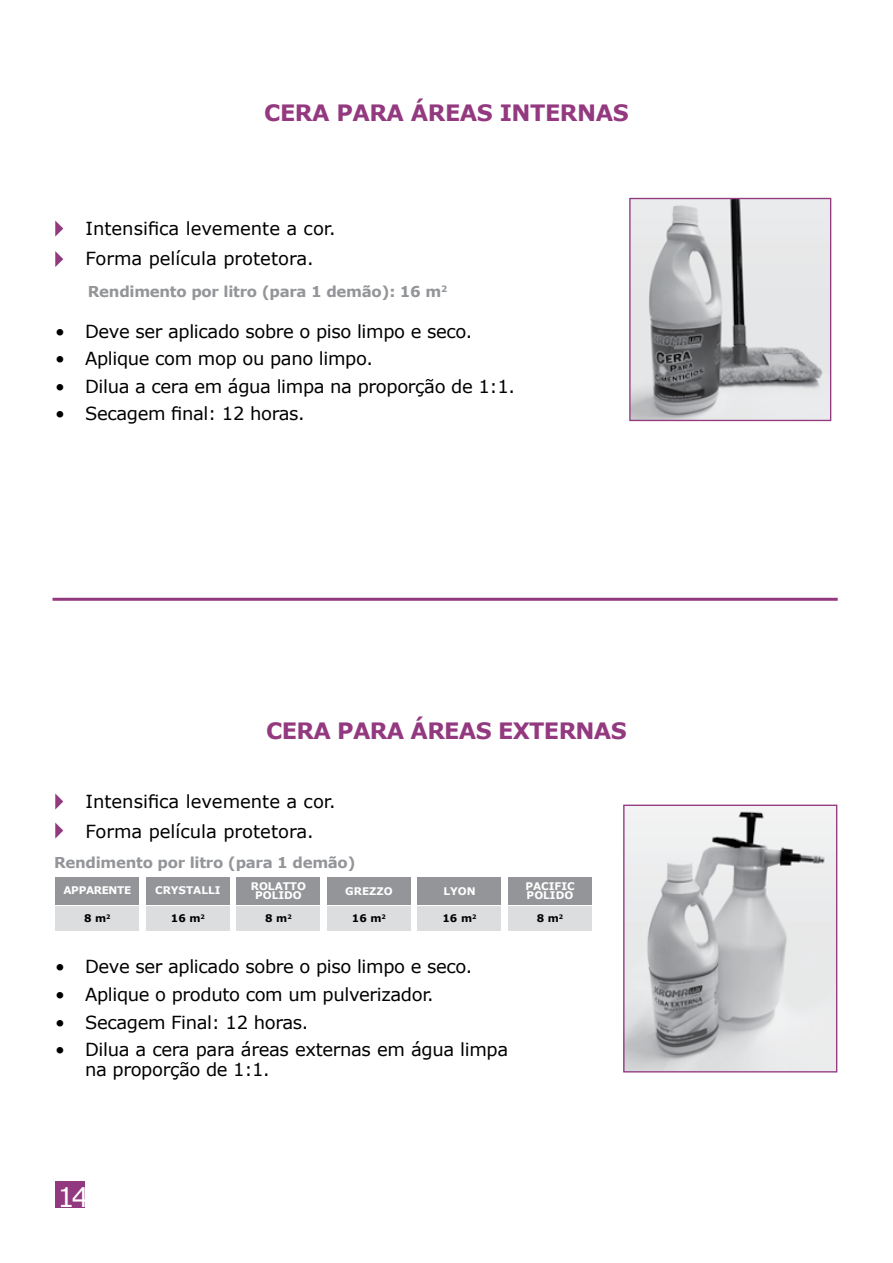
<style>
.page{position:relative;width:893px;height:1263px;background:#fff}
.page>*{position:absolute;margin:0;border:0;box-sizing:border-box;transform-origin:0 0}
.t1{font:27px "Verdana";color:#fff}
.t2{font:700 22.5px "Verdana";letter-spacing:-.025em;color:#93397f}
.t3{font:18px/19.5px "Verdana";letter-spacing:-.02em;color:#000}
.t4{font:18px/29.7px "Verdana";color:#000}
.t5{font:700 15px "Verdana";letter-spacing:-.02em;color:#939598}
.t6{font:700 10.5px/9px "Verdana";color:#fff}
.t7{font:700 10.5px "Verdana";color:#000}
.t8{font:700 10.5px "Verdana";letter-spacing:-.03em;color:#fff}
</style>
<div class="page">
<div style="left:55px;top:1181px;width:30px;height:27px;background:#93397f"></div>
<hr style="left:53px;top:598px;width:785px;height:3px;background:#93397f">
<svg style="left:55px;top:221px;width:8px;height:16px"></svg>
<svg style="left:55px;top:251px;width:8px;height:16px"></svg>
<svg style="left:55px;top:793px;width:8px;height:16px"></svg>
<svg style="left:55px;top:822px;width:8px;height:16px"></svg>
<div style="left:146px;top:877px;width:84px;height:27px;background:#939598"></div>
<div style="left:146px;top:906px;width:84px;height:24px;background:#dcddde"></div>
<div style="left:56px;top:877px;width:83px;height:27px;background:#939598"></div>
<div style="left:56px;top:906px;width:83px;height:24px;background:#dcddde"></div>
<div style="left:327px;top:877px;width:84px;height:27px;background:#939598"></div>
<div style="left:327px;top:906px;width:84px;height:24px;background:#dcddde"></div>
<div style="left:418px;top:877px;width:83px;height:27px;background:#939598"></div>
<div style="left:418px;top:906px;width:83px;height:24px;background:#dcddde"></div>
<div style="left:508px;top:877px;width:84px;height:27px;background:#939598"></div>
<div style="left:508px;top:906px;width:84px;height:24px;background:#dcddde"></div>
<div style="left:237px;top:877px;width:83px;height:27px;background:#939598"></div>
<div style="left:237px;top:906px;width:83px;height:24px;background:#dcddde"></div>
<img style="left:625px;top:807px;width:210px;height:263px">
<div style="left:623px;top:805px;width:214px;height:267px;border:1px solid #93397f"></div>
<img style="left:631px;top:200px;width:198px;height:219px">
<div style="left:629px;top:198px;width:202px;height:223px;border:1px solid #93397f"></div>
<p class="t2" style="left:264px;top:97px;width:366px">CERA PARA áREAS INTERNAS</p>
<p class="t4" style="left:86px;top:213px;width:252px">Intensifica levemente a cor.<br>Forma película protetora.</p>
<p class="t5" style="left:88px;top:281px;width:361px">Rendimento por litro (para 1 demão): 16 m<sup>2</sup></p>
<p class="t3" style="left:55px;top:321px;width:419px">• Deve ser aplicado sobre o piso limpo e seco.</p>
<p class="t3" style="left:55px;top:349px;width:319px">• Aplique com mop ou pano limpo.</p>
<p class="t3" style="left:55px;top:376px;width:461px">• Dilua a cera em água limpa na proporção de 1:1.</p>
<p class="t3" style="left:55px;top:404px;width:251px">• Secagem final: 12 horas.</p>
<p class="t2" style="left:266px;top:714px;width:362px">CERA PARA áREAS EXTERNAS</p>
<p class="t4" style="left:86px;top:786px;width:252px">Intensifica levemente a cor.<br>Forma película protetora.</p>
<p class="t5" style="left:54px;top:852px;width:303px">Rendimento por litro (para 1 demão)</p>
<p class="t8" style="left:63px;top:883px;width:69px">APPARENTE</p>
<p class="t7" style="left:84px;top:911px;width:28px">8 m<sup>2</sup></p>
<p class="t6" style="left:155px;top:886px;width:67px">CRYSTALLI</p>
<p class="t7" style="left:171px;top:911px;width:35px">16 m<sup>2</sup></p>
<p class="t6" style="left:251px;top:881px;width:13px;text-align:center">rolatto polido</p>
<p class="t7" style="left:265px;top:911px;width:28px">8 m<sup>2</sup></p>
<p class="t6" style="left:345px;top:886px;width:9px">grezzo</p>
<p class="t7" style="left:352px;top:911px;width:35px">16 m<sup>2</sup></p>
<p class="t6" style="left:443px;top:886px;width:9px">lyon</p>
<p class="t7" style="left:442px;top:911px;width:35px">16 m<sup>2</sup></p>
<p class="t3" style="left:55px;top:957px;width:419px">• Deve ser aplicado sobre o piso limpo e seco.</p>
<p class="t3" style="left:55px;top:984px;width:380px">• Aplique o produto com um pulverizador.</p>
<p class="t3" style="left:55px;top:1012px;width:255px">• Secagem Final: 12 horas.</p>
<p class="t3" style="left:85px;top:1040px;width:425px;text-indent:-30px">• Dilua a cera para áreas externas em água limpa na proporção de 1:1.</p>
<p class="t6" style="left:525px;top:881px;width:16px">Pacific polido</p>
<p class="t7" style="left:537px;top:911px;width:28px">8 m<sup>2</sup></p>
<h1 class="t1" style="left:57px;top:1178px;width:33px">14</h1>
</div>
